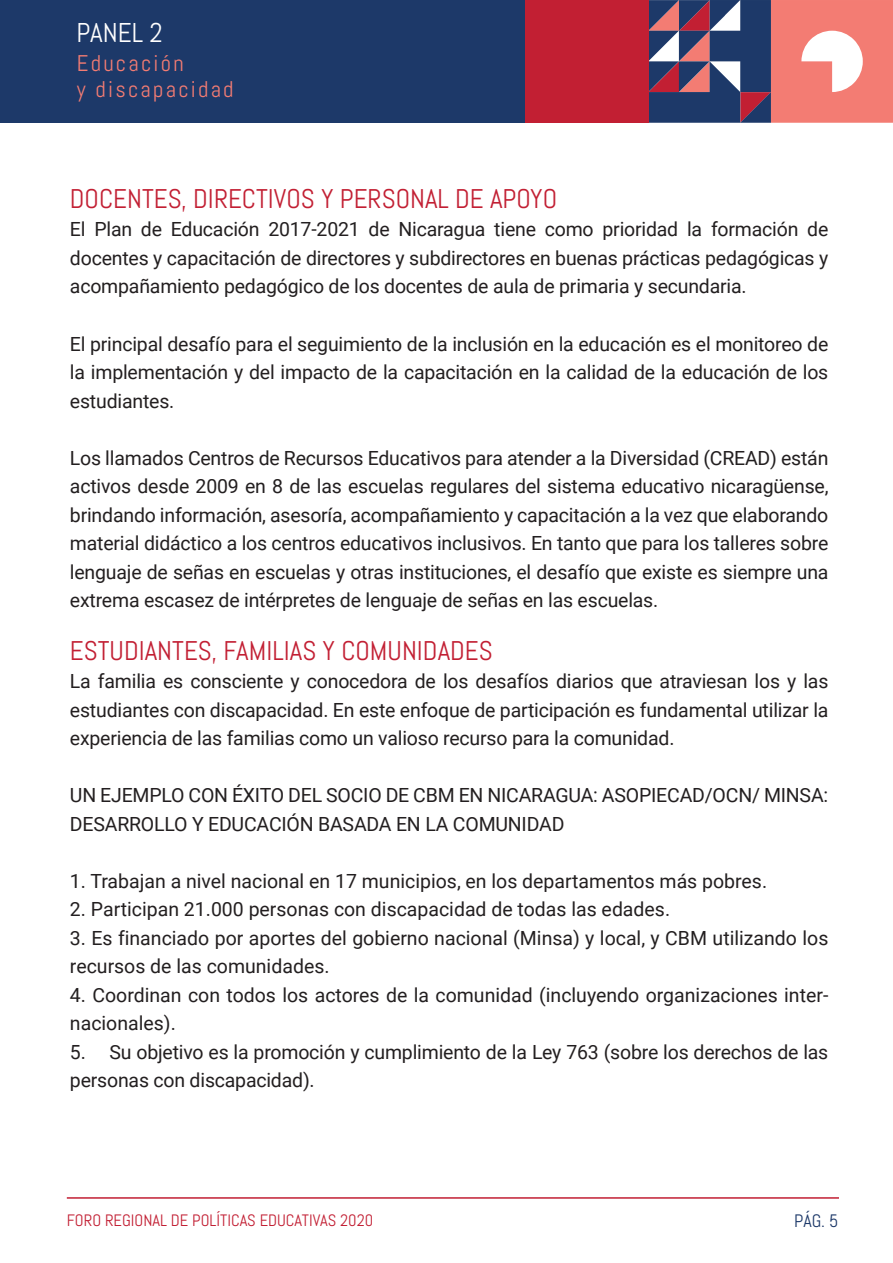
<style>
.page{position:relative;width:893px;height:1263px;background:#fff}
.page>*{position:absolute;margin:0;border:0;box-sizing:border-box;transform-origin:0 0}
.t1{font:27.15px "Abel";color:#fff}
.t2{font:27px "Abel";color:#c21f33}
.t3{font:22.65px/25.5px "Abel";letter-spacing:.1em;color:#f37c73}
.t4{font:19.5px/28.5px "Roboto";letter-spacing:-.01em;color:#231f20;text-align:justify}
.t5{font:18px "Abel";color:#1d3969}
.t6{font:16.5px "Abel";color:#c21f33}
</style>
<div class="page">
<hr style="left:67px;top:1197px;width:772px;height:2px;background:#c21f33">
<div style="left:0;top:0;width:630px;height:123px;background:#1d3969"></div>
<svg style="left:648px;top:0;width:245px;height:123px;background:#a76f7d"></svg>
<div style="left:525px;top:0;width:123px;height:123px;background:#c21f33"></div>
<h1 class="t1" style="left:76px;top:15px;width:88px">PANEL 2</h1>
<p class="t3" style="left:77px;top:51px;width:158px">Educación<br>y discapacidad</p>
<h2 class="t2" style="left:70px;top:182px;width:489px">DOCENTES, DIRECTIVOS Y PERSONAL DE APOYO</h2>
<p class="t4" style="left:70px;top:215px;width:760px">El Plan de Educación 2017-2021 de Nicaragua tiene como prioridad la formación de docentes y capacitación de directores y subdirectores en buenas prácticas pedagógicas y acompañamiento pedagógico de los docentes de aula de primaria y secundaria.</p>
<p class="t4" style="left:70px;top:329px;width:760px">El principal desafío para el seguimiento de la inclusión en la educación es el monitoreo de la implementación y del impacto de la capacitación en la calidad de la educación de los estudiantes.</p>
<p class="t4" style="left:70px;top:443px;width:760px">Los llamados Centros de Recursos Educativos para atender a la Diversidad (CREAD) están activos desde 2009 en 8 de las escuelas regulares del sistema educativo nicaragüense, brindando información, asesoría, acompañamiento y capacitación a la vez que elaborando material didáctico a los centros educativos inclusivos. En tanto que para los talleres sobre lenguaje de señas en escuelas y otras instituciones, el desafío que existe es siempre una extrema escasez de intérpretes de lenguaje de señas en las escuelas.</p>
<h2 class="t2" style="left:70px;top:633px;width:424px">ESTUDIANTES, FAMILIAS Y COMUNIDADES</h2>
<p class="t4" style="left:70px;top:666px;width:760px">La familia es consciente y conocedora de los desafíos diarios que atraviesan los y las estudiantes con discapacidad. En este enfoque de participación es fundamental utilizar la experiencia de las familias como un valioso recurso para la comunidad.</p>
<p class="t4" style="left:70px;top:780px;width:760px">UN EJEMPLO CON ÉXITO DEL SOCIO DE CBM EN NICARAGUA: ASOPIECAD/OCN/ MINSA:<br>DESARROLLO Y EDUCACIÓN BASADA EN LA COMUNIDAD</p>
<p class="t4" style="left:70px;top:866px;width:699px">1. Trabajan a nivel nacional en 17 municipios, en los departamentos más pobres.</p>
<p class="t4" style="left:70px;top:894px;width:602px">2. Participan 21.000 personas con discapacidad de todas las edades.</p>
<p class="t4" style="left:70px;top:923px;width:760px">3. Es financiado por aportes del gobierno nacional (Minsa) y local, y CBM utilizando los recursos de las comunidades.</p>
<p class="t4" style="left:70px;top:980px;width:760px">4. Coordinan con todos los actores de la comunidad (incluyendo organizaciones inter&shy;nacionales).</p>
<p class="t4" style="left:70px;top:1037px;width:760px">5. Su objetivo es la promoción y cumplimiento de la Ley 763 (sobre los derechos de las personas con discapacidad).</p>
<p class="t6" style="left:67px;top:1209px;width:308px">FORO REGIONAL DE POLÍTICAS EDUCATIVAS 2020</p>
<p class="t5" style="left:794px;top:1209px;width:46px">PÁG. 5</p>
</div>
